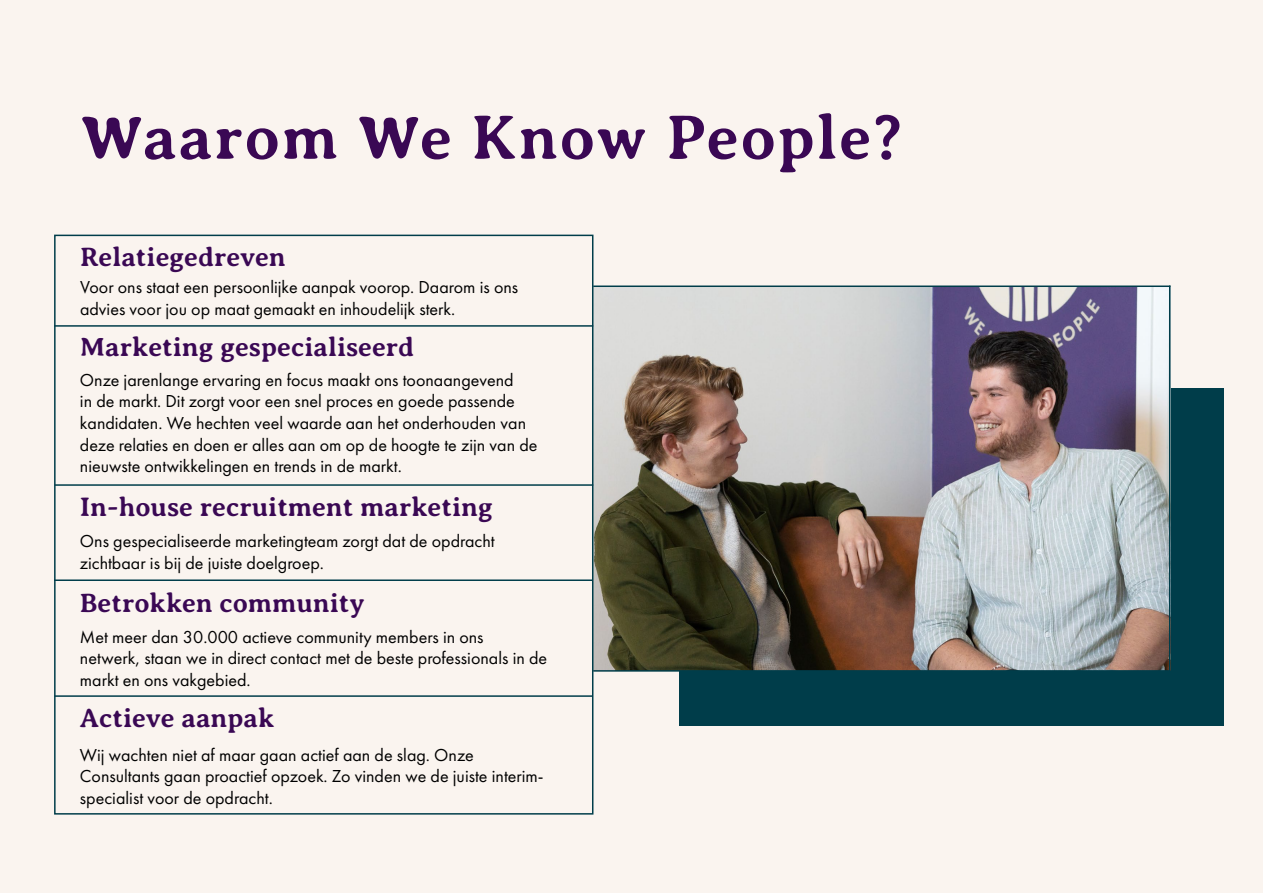
<style>
.page{position:relative;width:1263px;height:893px;background:#faf4ef}
.page>*{position:absolute;margin:0;border:0;box-sizing:border-box;transform-origin:0 0}
.t1{font:700 63px "Averia Serif Libre";letter-spacing:.025em;color:#3a0854}
.t2{font:700 27px "Averia Serif Libre";color:#3a0854}
.t3{font:18px/21.6px "Futura PT";color:#000}
</style>
<div class="page">
<div style="left:679px;top:388px;width:544px;height:338px;background:#003d4a"></div>
<img style="left:593px;top:287px;width:576px;height:383px">
<hr style="left:593px;top:285px;width:577px;height:2px;background:#003d4a">
<hr style="left:1169px;top:285px;width:1px;height:387px;background:#003d4a">
<hr style="left:593px;top:670px;width:577px;height:2px;background:#003d4a">
<hr style="left:54px;top:695px;width:539px;height:2px;background:#003d4a">
<hr style="left:54px;top:579px;width:538px;height:2px;background:#003d4a">
<hr style="left:55px;top:484px;width:538px;height:2px;background:#003d4a">
<hr style="left:54px;top:325px;width:539px;height:2px;background:#003d4a">
<div style="left:54px;top:235px;width:539px;height:580px;border:2px solid #003d4a"></div>
<h1 class="t1" style="left:80px;top:102px;width:824px">Waarom We Know People?</h1>
<h2 class="t2" style="left:80px;top:242px;width:207px">Relatiegedreven</h2>
<p class="t3" style="left:80px;top:276px;width:440px">Voor ons staat een persoonlijke aanpak voorop. Daarom is ons advies voor jou op maat gemaakt en inhoudelijk sterk.</p>
<h2 class="t2" style="left:80px;top:332px;width:336px">Marketing gespecialiseerd</h2>
<p class="t3" style="left:80px;top:369px;width:459px">Onze jarenlange ervaring en focus maakt ons toonaangevend<br>in de markt. Dit zorgt voor een snel proces en goede passende kandidaten. We hechten veel waarde aan het onderhouden van deze relaties en doen er alles aan om op de hoogte te zijn van de nieuwste ontwikkelingen en trends in de markt.</p>
<h2 class="t2" style="left:80px;top:492px;width:414px">In-house recruitment marketing</h2>
<p class="t3" style="left:80px;top:530px;width:416px">Ons gespecialiseerde marketingteam zorgt dat de opdracht zichtbaar is bij de juiste doelgroep.</p>
<h2 class="t2" style="left:80px;top:587px;width:286px">Betrokken community</h2>
<p class="t3" style="left:80px;top:626px;width:469px">Met meer dan 30.000 actieve community members in ons netwerk, staan we in direct contact met de beste professionals in de markt en ons vakgebied.</p>
<h2 class="t2" style="left:80px;top:703px;width:196px">Actieve aanpak</h2>
<p class="t3" style="left:80px;top:744px;width:465px">Wij wachten niet af maar gaan actief aan de slag. Onze<br>Consultants gaan proactief opzoek. Zo vinden we de juiste interim&shy;specialist voor de opdracht.</p>
</div>
